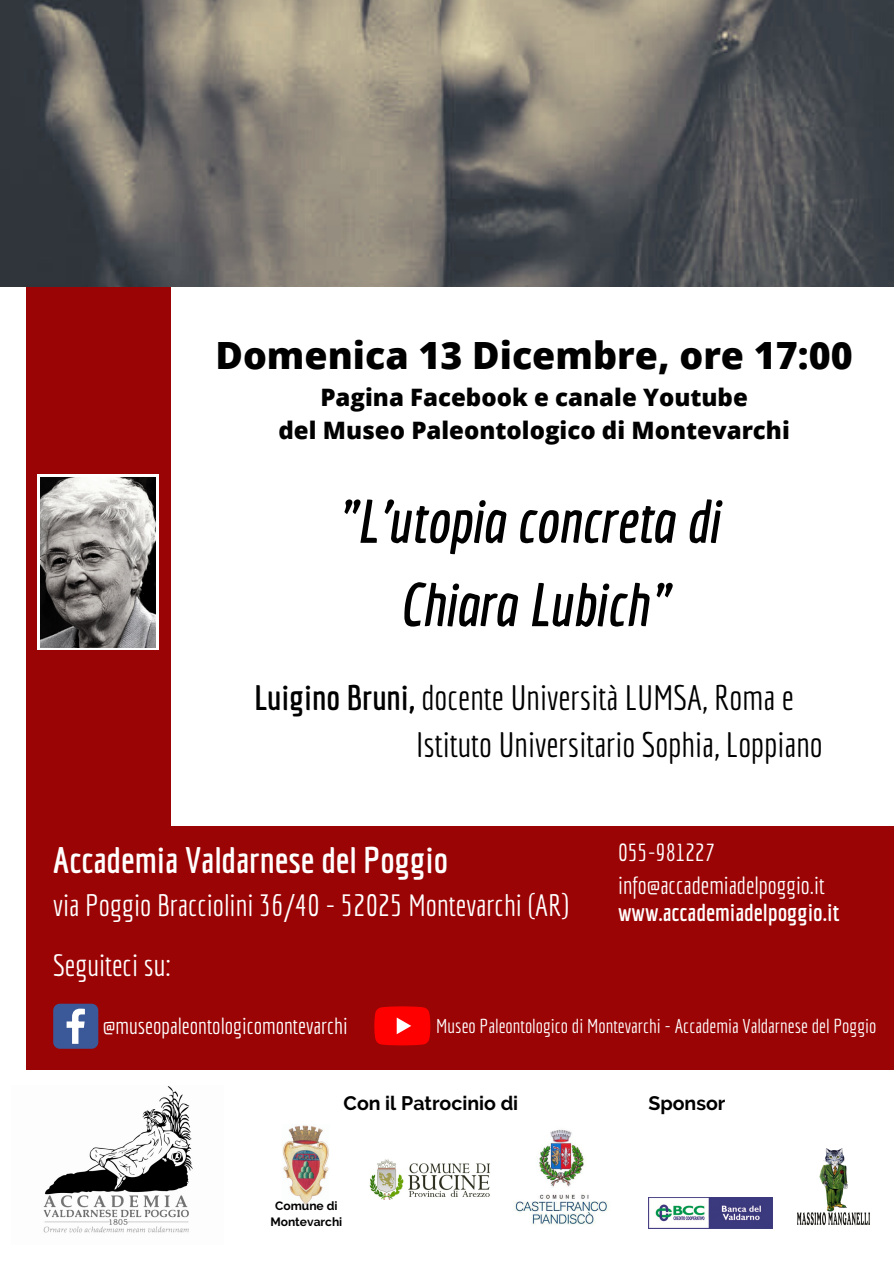
<style>
.page{position:relative;width:894px;height:1264px;background:#fff}
.page>*{position:absolute;margin:0;border:0;box-sizing:border-box;transform-origin:0 0}
.t1{font:italic 700 60px/83.2px "Economica";color:#000;text-align:center}
.t2{font:800 37.5px "Open Sans";color:#000}
.t3{font:700 36px "Economica";color:#fff}
.t4{font:34.5px/47.2px "Economica";color:#000}
.t5{font:30px "Economica";color:#fff}
.t6{font:800 24px/32.7px "Open Sans";color:#000;text-align:center}
.t7{font:24px/32.7px "Economica";color:#fff}
.t8{font:700 24px "Economica";color:#fff}
.t9{font:22.5px "Economica";color:#fff}
.t10{font:19.5px "Economica";color:#fff}
.t11{font:700 19.5px "Raleway";color:#000}
.t12{font:700 12px/16px "Raleway";color:#000;text-align:center}
.s1{font-weight:700}
</style>
<div class="page">
<div style="left:89px;top:825px;width:804px;height:244px;background:#9b0404"></div>
<div style="left:26px;top:0;width:145px;height:1069px;background:#9b0404"></div>
<svg style="left:38px;top:474px;width:121px;height:176px;fill:#fff"></svg>
<img style="left:41px;top:477px;width:114px;height:170px">
<img style="left:0;top:0;width:893px;height:286px">
<svg style="left:53px;top:1003px;width:45px;height:45px"></svg>
<svg style="left:374px;top:1006px;width:56px;height:39px"></svg>
<img style="left:43px;top:1086px;width:150px;height:147px">
<img style="left:282px;top:1125px;width:47px;height:80px">
<img style="left:369px;top:1159px;width:121px;height:40px">
<img style="left:515px;top:1129px;width:95px;height:96px">
<img style="left:797px;top:1148px;width:73px;height:78px">
<img style="left:648px;top:1197px;width:124px;height:31px">
<p class="t2" style="left:215px;top:329px;width:638px">Domenica 13 Dicembre, ore 17:00</p>
<p class="t6" style="left:278px;top:380px;width:512px">Pagina Facebook e canale Youtube<br>del Museo Paleontologico di Montevarchi</p>
<h1 class="t1" style="left:337px;top:478px;width:384px">"L'utopia concreta di<br>Chiara Lubich"</h1>
<p class="t4" style="left:416px;top:673px;width:408px;text-indent:-161px"><span class="s1">Luigino Bruni,</span> docente Università LUMSA, Roma e<br>Istituto Universitario Sophia, Loppiano</p>
<p class="t3" style="left:53px;top:839px;width:396px">Accademia Valdarnese del Poggio</p>
<p class="t5" style="left:53px;top:887px;width:517px">via Poggio Bracciolini 36/40 - 52025 Montevarchi (AR)</p>
<p class="t5" style="left:53px;top:947px;width:119px">Seguiteci su:</p>
<p class="t7" style="left:618px;top:835px;width:208px">055-981227 info@accademiadelpoggio.it</p>
<p class="t8" style="left:618px;top:898px;width:223px">www.accademiadelpoggio.it</p>
<p class="t9" style="left:103px;top:1012px;width:246px">@museopaleontologicomontevarchi</p>
<p class="t10" style="left:436px;top:1014px;width:441px">Museo Paleontologico di Montevarchi - Accademia Valdarnese del Poggio</p>
<p class="t11" style="left:343px;top:1091px;width:176px">Con il Patrocinio di</p>
<p class="t11" style="left:648px;top:1091px;width:79px">Sponsor</p>
<p class="t12" style="left:270px;top:1197px;width:73px">Comune di<br>Montevarchi</p>
</div>
